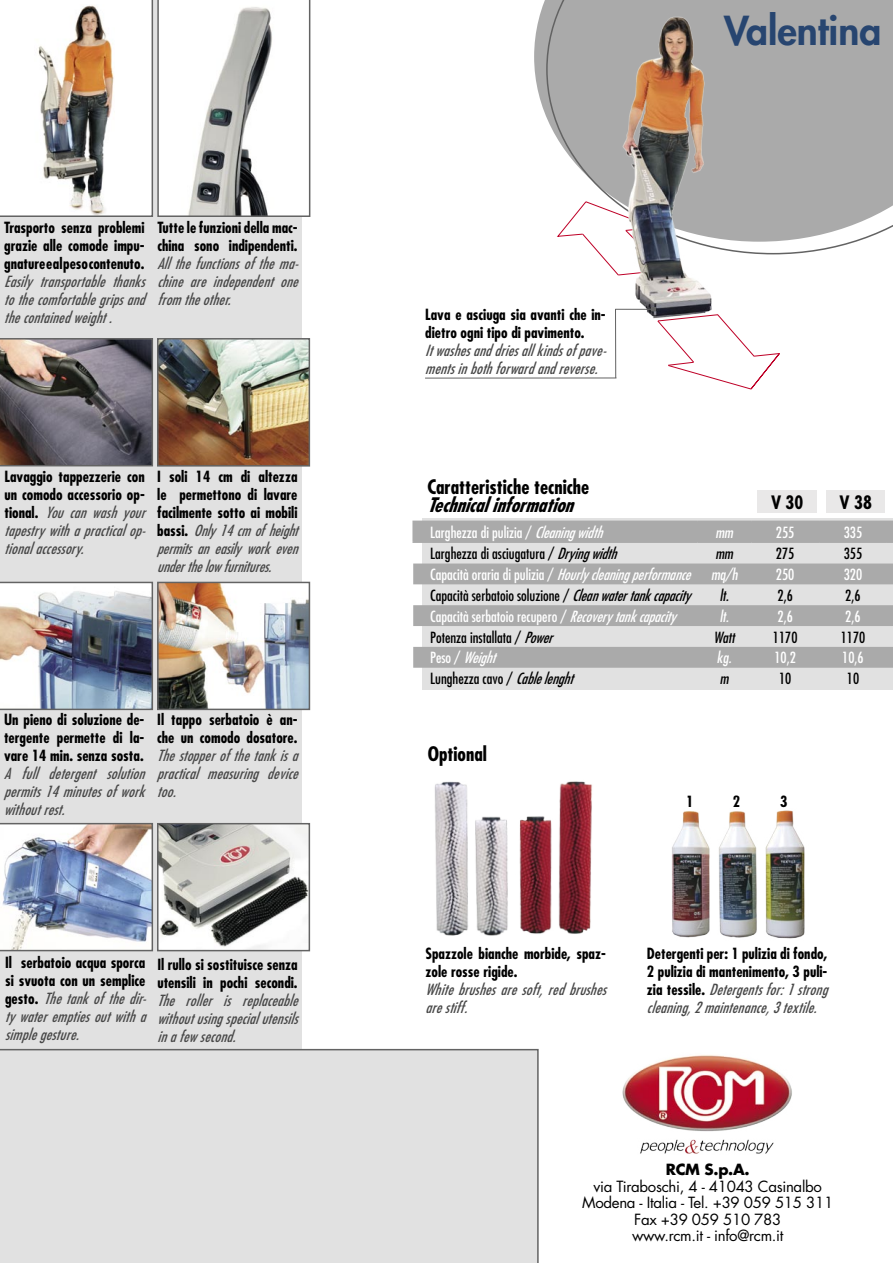
<style>
.page{position:relative;width:893px;height:1263px;background:#fff}
.page>*{position:absolute;margin:0;border:0;box-sizing:border-box;transform-origin:0 0}
.t1{font:800 38.85px "Futura";color:#274570}
.t2{font:700 condensed 19.5px "Futura";color:#000}
.t3{font:italic 700 condensed 19.5px "Futura";color:#000}
.t4{font:700 condensed 18px "Futura";color:#000}
.t5{font:700 condensed 15px/18px "Futura";color:#000}
.t6{font:italic condensed 15px/18px "Futura";color:#484848;text-align:justify}
.t7{font:condensed 15px "Futura";color:#000}
.t8{font:condensed 15px "Futura";color:#fff}
.t9{font:15px/16.5px "Futura";letter-spacing:-.02em;color:#000;text-align:center}
.t10{font:italic condensed 15px "Futura";color:#fff}
.t11{font:italic condensed 15px "Futura";color:#000}
.t12{font:700 15px "Futura";color:#000}
.t13{font:italic condensed 15px "Futura";color:#fff}
.s1{font-weight:400;font-style:italic;color:#484848}
.s2{font-weight:700;font-style:normal;color:#000}
.s3{font-style:italic}
.s4{font-style:normal}
.s5{font-style:inherit}
</style>
<div class="page">
<svg style="left:534px;top:0;width:12px;height:116px"></svg>
<div style="left:0;top:0;width:302px;height:1049px;background:#e1e1e1"></div>
<svg style="left:546px;top:0;width:347px;height:254px;background:#b2b2b2"></svg>
<div style="left:0;top:1049px;width:539px;height:214px;background:#e1e1e1"></div>
<img style="left:622px;top:1055px;width:170px;height:99px">
<div style="left:422px;top:518px;width:471px;height:171px;background:#e1e1e1"></div>
<svg style="left:413px;top:522px;width:480px;height:146px;fill:#aaa"></svg>
<hr style="left:412px;top:521px;width:285px;height:1px;background:#aaa">
<svg style="left:412px;top:522px;width:2px;height:19px"></svg>
<hr style="left:697px;top:521px;width:54px;height:1px;background:#aaa">
<svg style="left:697px;top:522px;width:1px;height:19px"></svg>
<hr style="left:751px;top:521px;width:68px;height:1px;background:#aaa">
<svg style="left:751px;top:522px;width:1px;height:19px"></svg>
<hr style="left:819px;top:521px;width:68px;height:1px;background:#aaa">
<svg style="left:818px;top:522px;width:2px;height:19px"></svg>
<hr style="left:412px;top:541px;width:285px;height:2px;background:#aaa">
<hr style="left:697px;top:541px;width:54px;height:2px;background:#aaa">
<hr style="left:751px;top:541px;width:68px;height:2px;background:#aaa">
<hr style="left:819px;top:541px;width:68px;height:2px;background:#aaa">
<svg style="left:886px;top:521px;width:7px;height:22px"></svg>
<div style="left:758px;top:490px;width:59px;height:23px;background:#e9e8e8"></div>
<svg style="left:0;top:0;width:310px;height:217px;background:#dad7d4"></svg>
<svg style="left:0;top:338px;width:153px;height:128px;background:#6c656a"></svg>
<img style="left:160px;top:341px;width:147px;height:123px">
<div style="left:157px;top:338px;width:153px;height:129px;border:2px solid #636363"></div>
<img style="left:0;top:582px;width:153px;height:128px">
<img style="left:160px;top:585px;width:147px;height:122px">
<div style="left:157px;top:582px;width:153px;height:128px;border:2px solid #636363"></div>
<img style="left:0;top:823px;width:153px;height:128px">
<img style="left:160px;top:826px;width:147px;height:122px">
<div style="left:157px;top:823px;width:153px;height:128px;border:2px solid #636363"></div>
<div style="left:826px;top:490px;width:59px;height:23px;background:#e9e8e8"></div>
<img style="left:434px;top:781px;width:158px;height:155px">
<svg style="left:557px;top:201px;width:58px;height:71px"></svg>
<img style="left:615px;top:14px;width:102px;height:301px">
<hr style="left:615px;top:309px;width:1px;height:69px;background:#636363">
<hr style="left:615px;top:309px;width:37px;height:1px;background:#636363">
<hr style="left:425px;top:378px;width:191px;height:1px;background:#636363">
<svg style="left:651px;top:308px;width:129px;height:82px"></svg>
<img style="left:672px;top:810px;width:133px;height:129px">
<p class="t5" style="left:4px;top:218px;width:142px;text-align:justify">Trasporto senza problemi grazie alle comode impu&shy;gnature e al peso contenuto.</p>
<p class="t6" style="left:4px;top:272px;width:148px">Easily transportable thanks tothecomfortablegripsand thecontainedweight.</p>
<p class="t5" style="left:157px;top:218px;width:142px">Tutte le funzioni della mac&shy;china sono indipendenti.</p>
<p class="t6" style="left:157px;top:254px;width:148px">Allthefunctionsofthema&shy;chine are independent one fromtheother.</p>
<p class="t5" style="left:157px;top:467px;width:142px">I soli 14 cm di altezza</p>
<p class="t5" style="left:157px;top:485px;width:142px">le permettono di lavare</p>
<p class="t5" style="left:4px;top:503px;width:295px">t i o n a l . <span class="s1">Youcanwashyour</span> facilmente sotto ai mobili</p>
<p class="t6" style="left:4px;top:521px;width:300px">tapestry with a practical op- <span class="s2">b a s s i .</span> Only 14 cm of height</p>
<p class="t6" style="left:157px;top:539px;width:148px">permitsaneasily workeven</p>
<p class="t6" style="left:157px;top:557px;width:122px">underthelowfurnitures.</p>
<p class="t5" style="left:4px;top:467px;width:142px">Lavaggio tappezzerie con un comodo accessorio op-</p>
<p class="t6" style="left:4px;top:539px;width:87px">tionalaccessory.</p>
<p class="t5" style="left:4px;top:710px;width:142px;text-align:justify">Un pieno di soluzione de&shy;tergente permette di la&shy;vare 14 min. senza sosta.</p>
<p class="t6" style="left:4px;top:764px;width:148px">A full detergent solution permits14minutesofwork withoutrest.</p>
<p class="t5" style="left:157px;top:710px;width:142px">Il tappo serbatoio è an&shy;che un comodo dosatore.</p>
<p class="t6" style="left:157px;top:746px;width:148px">Thestopperofthetankisa practical measuring device too.</p>
<p class="t5" style="left:5px;top:954px;width:142px">Il serbatoio acqua sporca si svuota con un semplice</p>
<p class="t6" style="left:5px;top:991px;width:300px"><span class="s2">g e s t o .</span> The tank of the dir- The roller is replaceable ty water empties out with a without using special utensils</p>
<p class="t6" style="left:5px;top:1025px;width:81px">simplegesture.</p>
<p class="t5" style="left:157px;top:955px;width:142px">Il rullo si sostituisce senza utensili in pochi secondi.</p>
<p class="t6" style="left:157px;top:1027px;width:86px">inafewsecond.</p>
<p class="t5" style="left:425px;top:306px;width:182px">Lava e asciuga sia avanti che in&shy;dietro ogni tipo di pavimento.</p>
<p class="t6" style="left:425px;top:342px;width:188px">Itwashesanddriesallkindsofpave&shy;mentsinbothforwardandreverse.</p>
<h1 class="t1" style="left:724px;top:5px;width:159px">Valentina</h1>
<h2 class="t2" style="left:427px;top:474px;width:163px">Caratteristiche tecniche</h2>
<h2 class="t3" style="left:427px;top:492px;width:155px">Technicalinformation</h2>
<p class="t8" style="left:430px;top:523px;width:179px">Larghezza di pulizia / <span class="s3">Cleaningwidth</span></p>
<p class="t13" style="left:715px;top:523px;width:19px">mm</p>
<p class="t8" style="left:776px;top:523px;width:20px">255</p>
<p class="t8" style="left:844px;top:523px;width:20px">335</p>
<p class="t7" style="left:430px;top:544px;width:194px">Larghezza di asciugatura / <span class="s3">Dryingwidth</span></p>
<p class="t11" style="left:715px;top:544px;width:19px">mm</p>
<p class="t7" style="left:776px;top:544px;width:20px">275</p>
<p class="t7" style="left:844px;top:544px;width:20px">355</p>
<p class="t10" style="left:430px;top:565px;width:309px"><span class="s4">Capacità oraria di pulizia /</span> Hourly cleaningperformance <span class="s5">mq/h</span></p>
<p class="t8" style="left:776px;top:565px;width:20px">250</p>
<p class="t8" style="left:844px;top:565px;width:20px">320</p>
<p class="t7" style="left:430px;top:586px;width:262px">Capacità serbatoio soluzione / <span class="s3">Cleanwatertankcapacity</span></p>
<p class="t11" style="left:720px;top:586px;width:11px">lt.</p>
<p class="t7" style="left:777px;top:586px;width:17px">2,6</p>
<p class="t7" style="left:845px;top:586px;width:17px">2,6</p>
<p class="t8" style="left:430px;top:607px;width:247px">Capacità serbatoio recupero / <span class="s3">Recovery tankcapacity</span></p>
<p class="t13" style="left:720px;top:607px;width:11px">lt.</p>
<p class="t8" style="left:777px;top:607px;width:17px">2,6</p>
<p class="t8" style="left:845px;top:607px;width:17px">2,6</p>
<p class="t7" style="left:430px;top:628px;width:129px">Potenza installata / <span class="s3">Power</span></p>
<p class="t11" style="left:714px;top:628px;width:22px">Watt</p>
<p class="t7" style="left:773px;top:628px;width:26px">1170</p>
<p class="t7" style="left:841px;top:628px;width:26px">1170</p>
<p class="t10" style="left:430px;top:648px;width:72px"><span class="s4">P e s o /</span> Weight</p>
<p class="t13" style="left:717px;top:648px;width:16px">kg.</p>
<p class="t8" style="left:774px;top:648px;width:23px">10,2</p>
<p class="t8" style="left:842px;top:648px;width:23px">10,6</p>
<p class="t7" style="left:430px;top:669px;width:150px">Lunghezza cavo / <span class="s3">Cablelenght</span></p>
<p class="t11" style="left:720px;top:669px;width:10px">m</p>
<p class="t7" style="left:779px;top:669px;width:14px">10</p>
<p class="t7" style="left:847px;top:669px;width:14px">10</p>
<p class="t4" style="left:840px;top:490px;width:34px">V 38</p>
<p class="t4" style="left:771px;top:490px;width:34px">V 30</p>
<h2 class="t2" style="left:428px;top:741px;width:61px">Optional</h2>
<p class="t5" style="left:686px;top:793px;width:9px">1</p>
<p class="t5" style="left:733px;top:793px;width:9px">2</p>
<p class="t5" style="left:780px;top:793px;width:9px">3</p>
<p class="t5" style="left:425px;top:944px;width:182px">Spazzole bianche morbide, spaz&shy;zole rosse rigide.</p>
<p class="t6" style="left:425px;top:980px;width:188px">Whitebrushesaresoft,redbrushes arestiff.</p>
<p class="t5" style="left:647px;top:944px;width:188px">Detergenti per: 1 pulizia di fondo, 2 pulizia di mantenimento, 3 puli&shy;z i a t e s s i l e . <span class="s1">Detergentsfor:1strong cleaning,2maintenance,3textile.</span></p>
<p class="t12" style="left:666px;top:1159px;width:85px">RCM S.p.A.</p>
<p class="t9" style="left:582px;top:1178px;width:253px">via Tiraboschi, 4 - 41043 Casinalbo<br>Modena - Italia - Tel. +39 059 515 311<br>Fax +39 059 510 783<br>www.rcm.it - info@rcm.it</p>
</div>
